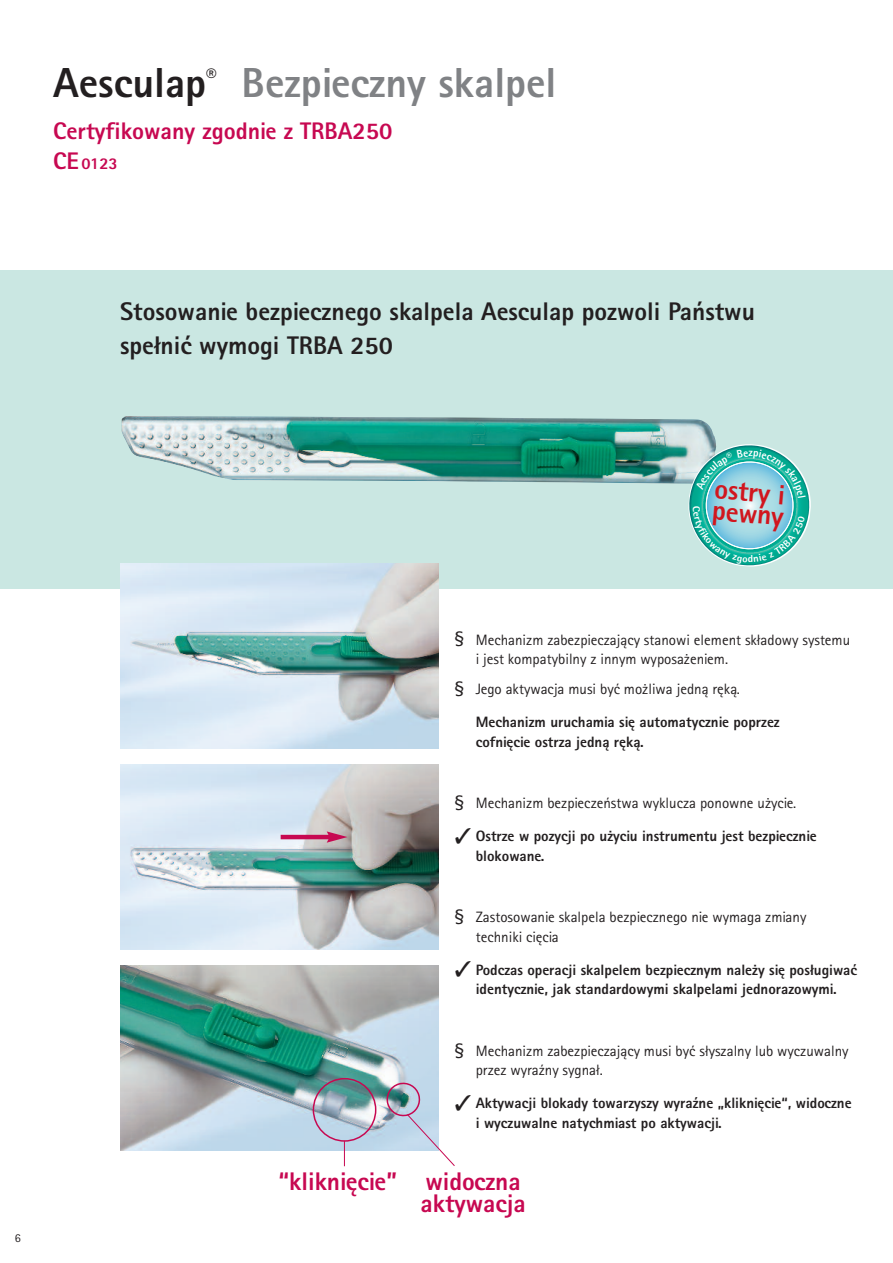
<style>
.page{position:relative;width:893px;height:1263px;background:#fff}
.page>*{position:absolute;margin:0;border:0;box-sizing:border-box;transform-origin:0 0}
.t1{font:800 42px "Rotis Sans Serif";color:#808285}
.t2{font:800 27.9px/21.6px "Rotis Sans Serif Pro";color:#d1161e}
.t3{font:800 25.5px/34.5px "Rotis Sans Serif";color:#231f20}
.t4{font:800 25.5px/22.5px "Rotis Sans Serif";color:#c70851;text-align:right}
.t5{font:800 24px "Rotis Sans Serif";color:#c70851}
.t6{font:800 16.5px "Rotis Sans Serif";color:#c70851}
.t7{font:800 15px/19.5px "Rotis Sans Serif";color:#231f20}
.t8{font:15px/19.5px "Rotis Sans Serif";color:#231f20}
.t9{font:12px "Rotis Sans Serif";color:#231f20}
.s1{color:#231f20}
.s2{font-size:24px}
.s3{font-size:21px}
</style>
<div class="page">
<div style="left:0;top:270px;width:893px;height:319px;background:#cae7e2"></div>
<img style="left:121px;top:416px;width:595px;height:67px">
<img style="left:120px;top:965px;width:318px;height:185px">
<img style="left:120px;top:764px;width:318px;height:185px">
<hr style="left:281px;top:835px;width:50px;height:4px;background:#c70851">
<svg style="left:327px;top:831px;width:21px;height:12px"></svg>
<svg style="left:313px;top:1078px;width:63px;height:88px"></svg>
<svg style="left:385px;top:1081px;width:70px;height:85px"></svg>
<img style="left:120px;top:563px;width:318px;height:185px">
<svg style="left:686px;top:441px;width:125px;height:126px"></svg>
<h1 class="t1" style="left:53px;top:56px;width:505px"><span class="s1">Aesculap</span><sup>®</sup> Bezpieczny skalpel</h1>
<h3 class="t5" style="left:53px;top:116px;width:341px">Certyfikowany zgodnie z TRBA250</h3>
<p class="t6" style="left:53px;top:153px;width:66px"><span class="s2">CE</span> 0123</p>
<p class="t9" style="left:15px;top:1230px;width:7px">6</p>
<h3 class="t3" style="left:120px;top:294px;width:636px">stosowanie bezpiecznego skalpela Aesculap pozwoli państwu spełnić wymogi TRBA 250</h3>
<h2 class="t2" style="left:715px;top:481px;width:73px;rotate:5deg">ostry i pewny</h2>
<p class="t8" style="left:476px;top:630px;width:376px;text-indent:-21px"><span class="s3">§</span> Mechanizm zabezpieczający stanowi element składowy systemu i jest kompatybilny z innym wyposażeniem.</p>
<p class="t8" style="left:454px;top:679px;width:287px"><span class="s3">§</span> Jego aktywacja musi być możliwa jedną ręką.</p>
<p class="t7" style="left:476px;top:712px;width:306px">Mechanizm uruchamia się automatycznie poprzez cofnięcie ostrza jedną ręką.</p>
<p class="t8" style="left:454px;top:793px;width:343px"><span class="s3">§</span> Mechanizm bezpieczeństwa wyklucza ponowne użycie.</p>
<p class="t7" style="left:476px;top:826px;width:342px;text-indent:-21px">✓ Ostrze w pozycji po użyciu instrumentu jest bezpiecznie blokowane.</p>
<p class="t8" style="left:476px;top:907px;width:332px;text-indent:-21px"><span class="s3">§</span> Zastosowanie skalpela bezpiecznego nie wymaga zmiany techniki cięcia</p>
<p class="t7" style="left:454px;top:959px;width:404px;text-align:center">✓ podczas operacji skalpelem bezpiecznym należy się posługiwać identycznie, jak standardowymi skalpelami jednorazowymi.</p>
<p class="t8" style="left:476px;top:1041px;width:374px;text-indent:-21px"><span class="s3">§</span> Mechanizm zabezpieczający musi być słyszalny lub wyczuwalny przez wyraźny sygnał.</p>
<p class="t7" style="left:476px;top:1093px;width:377px;text-indent:-21px">✓ Aktywacji blokady towarzyszy wyraźne „kliknięcie“, widoczne i wyczuwalne natychmiast po aktywacji.</p>
<h3 class="t4" style="left:278px;top:1170px;width:249px">“kliknięcie” widoczna aktywacja</h3>
</div>
